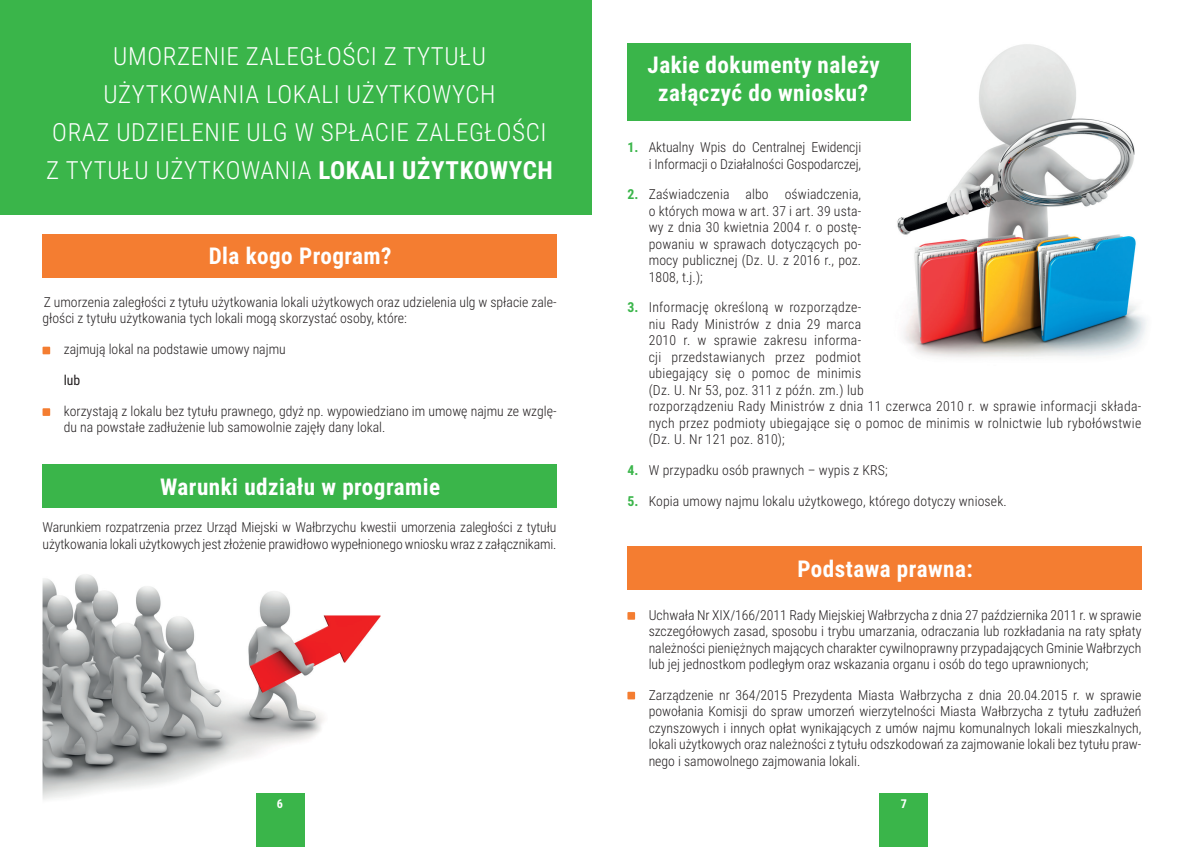
<style>
.page{position:relative;width:1184px;height:847px;background:#fff}
.page>*{position:absolute;margin:0;border:0;box-sizing:border-box;transform-origin:0 0}
.t1{font:300 25px/38px "Roboto Condensed";letter-spacing:.025em;color:#fff;text-align:center}
.t2{font:700 23.12px/27.5px "Roboto Condensed";letter-spacing:.02em;color:#fff;text-align:center}
.t3{font:300 13.75px/16.5px "Roboto Condensed";color:#231f20}
.t4{font:300 13.75px/16.5px "Roboto Condensed";letter-spacing:.02em;color:#231f20}
.t5{font:700 13.75px "Roboto Condensed";color:#3ab54a}
.t6{font:13.75px "Roboto Condensed";color:#231f20}
.t7{font:700 12.12px "Roboto Condensed";color:#fff}
.s1{font-weight:700}
</style>
<div class="page">
<div style="left:256px;top:793px;width:48px;height:54px;background:#3ab54a"></div>
<div style="left:880px;top:793px;width:48px;height:54px;background:#3ab54a"></div>
<img style="left:43px;top:574px;width:338px;height:230px">
<img style="left:879px;top:44px;width:268px;height:314px">
<div style="left:0;top:0;width:592px;height:214px;background:#3ab54a"></div>
<div style="left:43px;top:234px;width:513px;height:43px;background:#f47d31"></div>
<div style="left:627px;top:546px;width:514px;height:44px;background:#f47d31"></div>
<div style="left:627px;top:43px;width:284px;height:77px;background:#3ab54a"></div>
<div style="left:43px;top:347px;width:7px;height:7px;background:#f47d31"></div>
<div style="left:43px;top:408px;width:7px;height:8px;background:#f47d31"></div>
<div style="left:627px;top:612px;width:8px;height:8px;background:#f47d31"></div>
<div style="left:627px;top:692px;width:8px;height:7px;background:#f47d31"></div>
<div style="left:43px;top:464px;width:513px;height:44px;background:#3ab54a"></div>
<h1 class="t1" style="left:46px;top:36px;width:508px">UMORZENIE ZALEGŁOŚCI Z TYTUŁU UŻYTKOWANIA LOKALI UŻYTKOWYCH<br>ORAZ UDZIELENIE ULG W SPŁACIE ZALEGŁOŚCI Z TYTUŁU UŻYTKOWANIA <span class="s1">LOKALI UŻYTKOWYCH</span></h1>
<h2 class="t2" style="left:209px;top:241px;width:184px">Dla kogo Program?</h2>
<p class="t3" style="left:43px;top:293px;width:515px">Z umorzenia zaległości z tytułu użytkowania lokali użytkowych oraz udzielenia ulg w spłacie zale&shy;głości z tytułu użytkowania tych lokali mogą skorzystać osoby, które:</p>
<p class="t3" style="left:46px;top:340px;width:241px">• zajmują lokal na podstawie umowy najmu</p>
<p class="t6" style="left:64px;top:370px;width:18px">lub</p>
<p class="t3" style="left:64px;top:402px;width:494px;text-indent:-18px">• korzystają z lokalu bez tytułu prawnego, gdyż np. wypowiedziano im umowę najmu ze wzglę&shy;du na powstałe zadłużenie lub samowolnie zajęły dany lokal.</p>
<h2 class="t2" style="left:160px;top:472px;width:281px">Warunki udziału w programie</h2>
<p class="t3" style="left:43px;top:518px;width:515px">Warunkiem rozpatrzenia przez Urząd Miejski w Wałbrzychu kwestii umorzenia zaległości z tytułu użytkowania lokali użytkowych jest złożenie prawidłowo wypełnionego wniosku wraz z załącznikami.</p>
<h2 class="t2" style="left:647px;top:50px;width:234px">Jakie dokumenty należy załączyć do wniosku?</h2>
<p class="t5" style="left:627px;top:138px;width:13px">1.</p>
<p class="t5" style="left:627px;top:185px;width:13px">2.</p>
<p class="t5" style="left:627px;top:298px;width:13px">3.</p>
<p class="t5" style="left:627px;top:461px;width:12px">4.</p>
<p class="t5" style="left:627px;top:491px;width:12px">5.</p>
<p class="t3" style="left:648px;top:138px;width:214px">Aktualny Wpis do Centralnej Ewidencji i Informacji o Działalności Gospodarczej,</p>
<p class="t3" style="left:648px;top:186px;width:214px;text-align:justify">Zaświadczenia albo oświadczenia, o których mowa w art. 37 i art. 39 usta&shy;wy z dnia 30 kwietnia 2004 r. o postę&shy;powaniu w sprawach dotyczących po&shy;mocy publicznej (Dz. U. z 2016 r., poz.<br>1808, t.j.);</p>
<p class="t4" style="left:648px;top:299px;width:494px">Informację określoną w rozporządze-<br>niu Rady Ministrów z dnia 29 marca<br>2010 r. w sprawie zakresu informa-<br>cji przedstawianych przez podmiot<br>ubiegający się o pomoc de minimis<br>(Dz. U. Nr 53, poz. 311 z późn. zm.) lub<br>rozporządzeniu Rady Ministrów z dnia 11 czerwca 2010 r. w sprawie informacji składa&shy;nych przez podmioty ubiegające się o pomoc de minimis w rolnictwie lub rybołówstwie (Dz. U. Nr 121 poz. 810);</p>
<p class="t3" style="left:648px;top:461px;width:240px">W przypadku osób prawnych – wypis z KRS;</p>
<p class="t3" style="left:648px;top:492px;width:359px">Kopia umowy najmu lokalu użytkowego, którego dotyczy wniosek.</p>
<h2 class="t2" style="left:797px;top:554px;width:177px">Podstawa prawna:</h2>
<p class="t3" style="left:648px;top:606px;width:494px;text-align:justify;text-indent:-18px">• Uchwała Nr XIX/166/2011 Rady Miejskiej Wałbrzycha z dnia 27 października 2011 r. w sprawie szczegółowych zasad, sposobu i trybu umarzania, odraczania lub rozkładania na raty spłaty należności pieniężnych mających charakter cywilnoprawny przypadających Gminie Wałbrzych lub jej jednostkom podległym oraz wskazania organu i osób do tego uprawnionych;</p>
<p class="t3" style="left:648px;top:686px;width:494px;text-align:justify;text-indent:-18px">• Zarządzenie nr 364/2015 Prezydenta Miasta Wałbrzycha z dnia 20.04.2015 r. w sprawie powołania Komisji do spraw umorzeń wierzytelności Miasta Wałbrzycha z tytułu zadłużeń czynszowych i innych opłat wynikających z umów najmu komunalnych lokali mieszkalnych, lokali użytkowych oraz należności z tytułu odszkodowań za zajmowanie lokali bez tytułu praw&shy;nego i samowolnego zajmowania lokali.</p>
<p class="t7" style="left:277px;top:795px;width:8px">6</p>
<p class="t7" style="left:900px;top:795px;width:8px">7</p>
</div>
